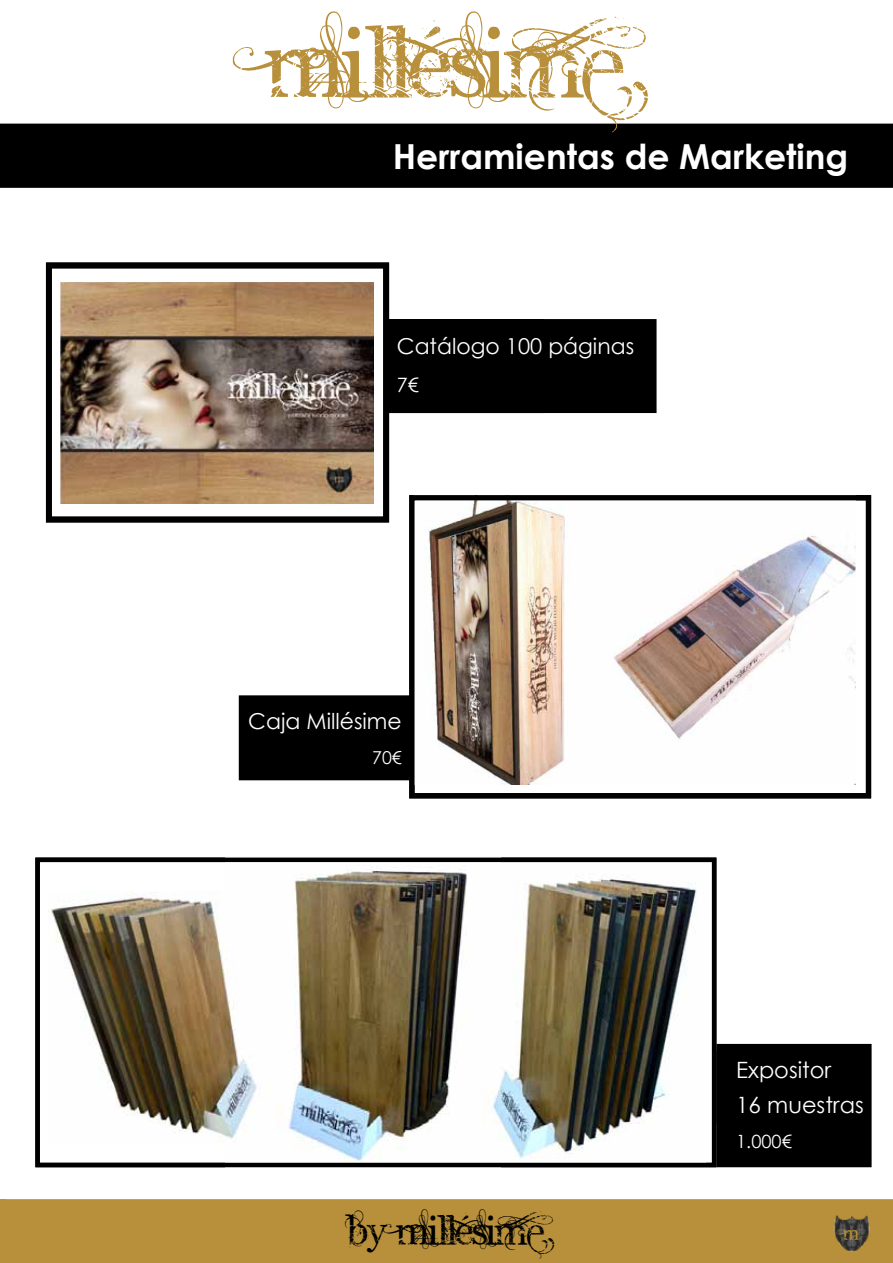
<style>
.page{position:relative;width:893px;height:1263px;background:#fff}
.page>*{position:absolute;margin:0;border:0;box-sizing:border-box;transform-origin:0 0}
.t1{font:109.2px "Angelic War";color:#b8903b}
.t2{font:45px "Angelic War";color:#000}
.t3{font:700 34.5px "Century Gothic";color:#fff}
.t4{font:24.3px "Century Gothic";color:#fff}
.t5{font:22.5px/35.1px "Century Gothic";color:#fff}
.t6{font:22.05px "Angelic War";color:#b8903b}
.t7{font:21.9px "Century Gothic";color:#fff}
.t8{font:19.8px "Century Gothic";color:#fff}
.t9{font:18.75px "Century Gothic";color:#fff}
.t10{font:18.3px "Century Gothic";color:#fff}
.t11{font:17.85px "Century Gothic";color:#fff}
.t12{font:15.15px "Century Gothic";color:#fff}
</style>
<div class="page">
<div style="left:0;top:1199px;width:893px;height:64px;background:#b8903b"></div>
<img style="left:831px;top:1212px;width:41px;height:42px">
<div style="left:1px;top:124px;width:891px;height:63px;background:#000"></div>
<div style="left:0;top:124px;width:893px;height:64px;border:2px solid #000"></div>
<img style="left:427px;top:501px;width:429px;height:283px">
<img style="left:225px;top:862px;width:276px;height:300px">
<img style="left:48px;top:892px;width:224px;height:252px">
<img style="left:482px;top:865px;width:215px;height:297px">
<div style="left:717px;top:1045px;width:154px;height:121px;background:#000"></div>
<div style="left:716px;top:1044px;width:156px;height:123px;border:2px solid #000"></div>
<div style="left:240px;top:696px;width:173px;height:83px;background:#000"></div>
<div style="left:239px;top:696px;width:175px;height:84px;border:2px solid #000"></div>
<img style="left:60px;top:282px;width:314px;height:221px">
<div style="left:390px;top:320px;width:266px;height:92px;background:#000"></div>
<div style="left:389px;top:319px;width:268px;height:94px;border:2px solid #000"></div>
<div style="left:46px;top:262px;width:343px;height:260px;border:6px solid #000"></div>
<div style="left:409px;top:495px;width:462px;height:303px;border:5px solid #000"></div>
<div style="left:35px;top:857px;width:681px;height:310px;border:4px solid #000"></div>
<h1 class="t1" style="left:269px;top:0;width:380px">MILLÉSIME</h1>
<h3 class="t3" style="left:393px;top:130px;width:457px">Herramientas de Marketing</h3>
<p class="t4" style="left:402px;top:329px;width:125px">Catálogos</p>
<p class="t8" style="left:402px;top:371px;width:12px">1</p>
<p class="t7" style="left:397px;top:331px;width:239px">Catálogo 100 páginas</p>
<p class="t8" style="left:397px;top:371px;width:23px">7€</p>
<p class="t7" style="left:248px;top:706px;width:155px">Caja Millésime</p>
<p class="t11" style="left:372px;top:745px;width:31px">70€</p>
<h2 class="t2" style="left:349px;top:1205px;width:207px">BY MILLÉSIME</h2>
<p class="t5" style="left:736px;top:1052px;width:129px">Expositor<br>16 muestras</p>
<p class="t10" style="left:736px;top:1129px;width:57px">1.000€</p>
<p class="t9" style="left:728px;top:1060px;width:81px">Expositor</p>
<p class="t12" style="left:728px;top:1093px;width:27px">400</p>
<p class="t6" style="left:844px;top:1220px;width:32px">M</p>
</div>
